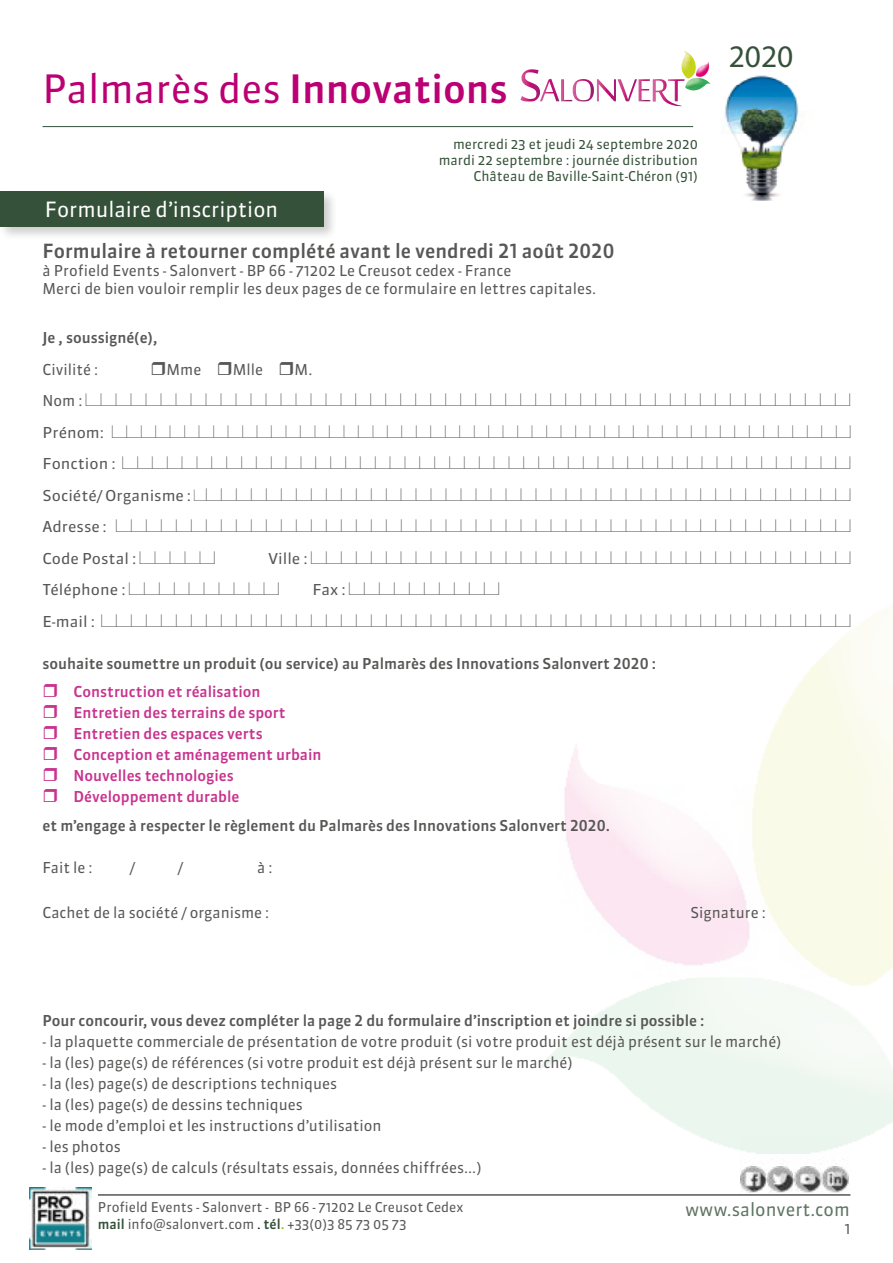
<style>
.page{position:relative;width:893px;height:1263px;background:#fff}
.page>*{position:absolute;margin:0;border:0;box-sizing:border-box;transform-origin:0 0}
.t1{font:39px "Sanuk";color:#ba0073}
.t2{font:31.5px "Myriad Pro";color:#36513a}
.t3{font:21px "Sanuk";color:#fff}
.t4{font:500 19.5px "Sanuk LF";color:#575756}
.t5{font:18px "Sanuk";color:#5e7461}
.t6{font:16.5px/31.5px "Casesaremplir Roman";color:#575756;text-align:justify;scale:1.19 1}
.t7{font:15px/18px "Sanuk";color:#575756}
.t8{font:500 15px "Sanuk LF";color:#575756}
.t9{font:500 15px/21px "Sanuk LF";color:#c8338f}
.t10{font:15px "Sanuk";color:#575756;scale:1.06 1}
.t11{font:13.5px/16.2px "Sanuk";color:#575756}
.t12{font:13.5px/16.2px "Sanuk";color:#36513a;text-align:right}
.t13{font:italic 300 13.5px "Sanuk LF";color:#575756}
.s1{font-family:"Sanuk LF";font-weight:500}
.s2{font-family:"Sanuk";font-size:15px}
.s3{font-size:15px}
.s4{font-family:"Casesaremplir Roman";font-size:16.5px}
.s5{font-family:"Sanuk LF";font-weight:500;color:#36513a}
.s6{color:#000}
.s7{font-family:"Sanuk LF";font-weight:500;color:#95c11f}
</style>
<div class="page">
<hr style="left:98px;top:1195px;width:752px;height:1px;background:#000">
<div style="left:0;top:189px;width:337px;height:51px;background:#000;opacity:.2"></div>
<div style="left:0;top:191px;width:323px;height:36px;background:#36513a"></div>
<img style="left:725px;top:75px;width:74px;height:126px">
<hr style="left:43px;top:126px;width:650px;height:1px;background:#36513a">
<svg style="left:550px;top:65px;width:160px;height:37px"></svg>
<img style="left:520px;top:69px;width:20px;height:33px">
<img style="left:540px;top:79px;width:19px;height:23px">
<img style="left:561px;top:79px;width:33px;height:23px">
<img style="left:597px;top:79px;width:54px;height:23px">
<img style="left:653px;top:79px;width:33px;height:28px">
<img style="left:668px;top:79px;width:17px;height:23px">
<img style="left:681px;top:50px;width:15px;height:28px">
<img style="left:685px;top:78px;width:26px;height:12px">
<img style="left:696px;top:61px;width:13px;height:16px">
<img style="left:29px;top:1188px;width:63px;height:61px">
<img style="left:741px;top:1135px;width:109px;height:60px">
<h1 class="t1" style="left:43px;top:64px;width:467px">Palmarès des <span class="s1">Innovations</span></h1>
<p class="t11" style="left:484px;top:136px;width:214px;text-indent:-27px">mercredi 21 et jeudi 22 septembre 2016<br>0</p>
<p class="t13" style="left:571px;top:168px;width:76px">lle Saint-Ch</p>
<p class="t12" style="left:439px;top:136px;width:261px">mercredi 23 et jeudi 24 septembre 2020 mardi 22 septembre : journée distribution<br>Château de Baville-Saint-Chéron (91)</p>
<h3 class="t3" style="left:45px;top:196px;width:235px">Formulaire d’inscription</h3>
<h3 class="t4" style="left:43px;top:239px;width:573px">Formulaire à retourner complété avant le vendredi 21 août 2020</h3>
<p class="t7" style="left:43px;top:261px;width:555px">à Profield Events - Salonvert - BP 66 - 71202 Le Creusot cedex - France<br>Merci de bien vouloir remplir les deux pages de ce formulaire en lettres capitales.</p>
<h2 class="t2" style="left:714px;top:36px;width:66px">2016</h2>
<h2 class="t2" style="left:729px;top:37px;width:66px">2020</h2>
<p class="t8" style="left:43px;top:329px;width:116px">Je , soussigné(e),</p>
<p class="t7" style="left:43px;top:360px;width:57px">Civilité :</p>
<p class="t7" style="left:167px;top:360px;width:36px">Mme</p>
<p class="t7" style="left:233px;top:360px;width:32px">Mlle</p>
<p class="t7" style="left:295px;top:360px;width:19px">M.</p>
<p class="t6" style="left:43px;top:385px;width:680px"><span class="s2">Nom :</span> qqqqqqqqqqqqqqqqqqqqqqqqqqqqqqqqqqqqqqqqqqqqqqqqqqf <span class="s2">Prénom:</span> qqqqqqqqqqqqqqqqqqqqqqqqqqqqqqqqqqqqqqqqqqqqqqqqqqf <span class="s2">Fonction :</span> qqqqqqqqqqqqqqqqqqqqqqqqqqqqqqqqqqqqqqqqqqqqqqqqf <span class="s2">Société/ Organisme :</span> <span class="s3">q</span>qqqqqqqqqqqqqqqqqqqqqqqqqqqqqqqqqqqqqqqqqqf <span class="s2">Adresse :</span> qqqqqqqqqqqqqqqqqqqqqqqqqqqqqqqqqqqqqqqqqqqqqqqqf</p>
<p class="t10" style="left:43px;top:549px;width:164px">Code Postal : <span class="s4">qqqqf</span></p>
<p class="t6" style="left:268px;top:542px;width:491px"><span class="s2">Ville :</span> qqqqqqqqqqqqqqqqqqqqqqqqqqqqqqqqqqqf</p>
<p class="t10" style="left:43px;top:581px;width:224px">Téléphone : <span class="s4">qqqqqqqqqf</span></p>
<p class="t6" style="left:43px;top:574px;width:680px;text-indent:270px"><span class="s2">Fax :</span> qqqqqqqqqf<br><span class="s2">E-mail :</span> qqqqqqqqqqqqqqqqqqqqqqqqqqqqqqqqqqqqqqqqqqqqqqqqqf</p>
<p class="t8" style="left:43px;top:654px;width:615px">souhaite soumettre un produit (ou service) au Palmarès des Innovations Salonvert 2020 :</p>
<p class="t9" style="left:74px;top:681px;width:249px">Construction et réalisation<br>Entretien des terrains de sport<br>Entretien des espaces verts<br>Conception et aménagement urbain<br>Nouvelles technologies<br>Développement durable</p>
<p class="t8" style="left:43px;top:816px;width:569px">et m’engage à respecter le règlement du Palmarès des Innovations Salonvert 2020.</p>
<p class="t7" style="left:43px;top:858px;width:52px">Fait le :</p>
<p class="t7" style="left:130px;top:858px;width:6px">/</p>
<p class="t7" style="left:178px;top:858px;width:6px">/</p>
<p class="t7" style="left:257px;top:858px;width:17px">à :</p>
<p class="t7" style="left:43px;top:903px;width:228px">Cachet de la société / organisme :</p>
<p class="t7" style="left:691px;top:903px;width:77px">Signature :</p>
<p class="t8" style="left:43px;top:1011px;width:663px">Pour concourir, vous devez compléter la page 2 du formulaire d’inscription et joindre si possible :</p>
<p class="t7" style="left:43px;top:1032px;width:740px">- la plaquette commerciale de présentation de votre produit (si votre produit est déjà présent sur le marché)</p>
<p class="t7" style="left:43px;top:1053px;width:531px">- la (les) page(s) de références (si votre produit est déjà présent sur le marché)</p>
<p class="t7" style="left:43px;top:1074px;width:296px">- la (les) page(s) de descriptions techniques</p>
<p class="t7" style="left:43px;top:1095px;width:262px">- la (les) page(s) de dessins techniques</p>
<p class="t7" style="left:43px;top:1116px;width:341px">- le mode d’emploi et les instructions d’utilisation</p>
<p class="t7" style="left:43px;top:1137px;width:80px">- les photos</p>
<p class="t7" style="left:43px;top:1158px;width:440px">- la (les) page(s) de calculs (résultats essais, données chiffrées...)</p>
<p class="t11" style="left:98px;top:1199px;width:367px">Profield Events - Salonvert - BP 66 - 71202 Le Creusot Cedex <span class="s5">mail</span> info@salonvert.com <span class="s6">.</span> <span class="s5">tél</span><span class="s7">.</span> +33(0)3 85 73 05 73</p>
<p class="t5" style="left:685px;top:1198px;width:166px">www.salonvert.com</p>
<p class="t7" style="left:844px;top:1219px;width:8px">1</p>
</div>
